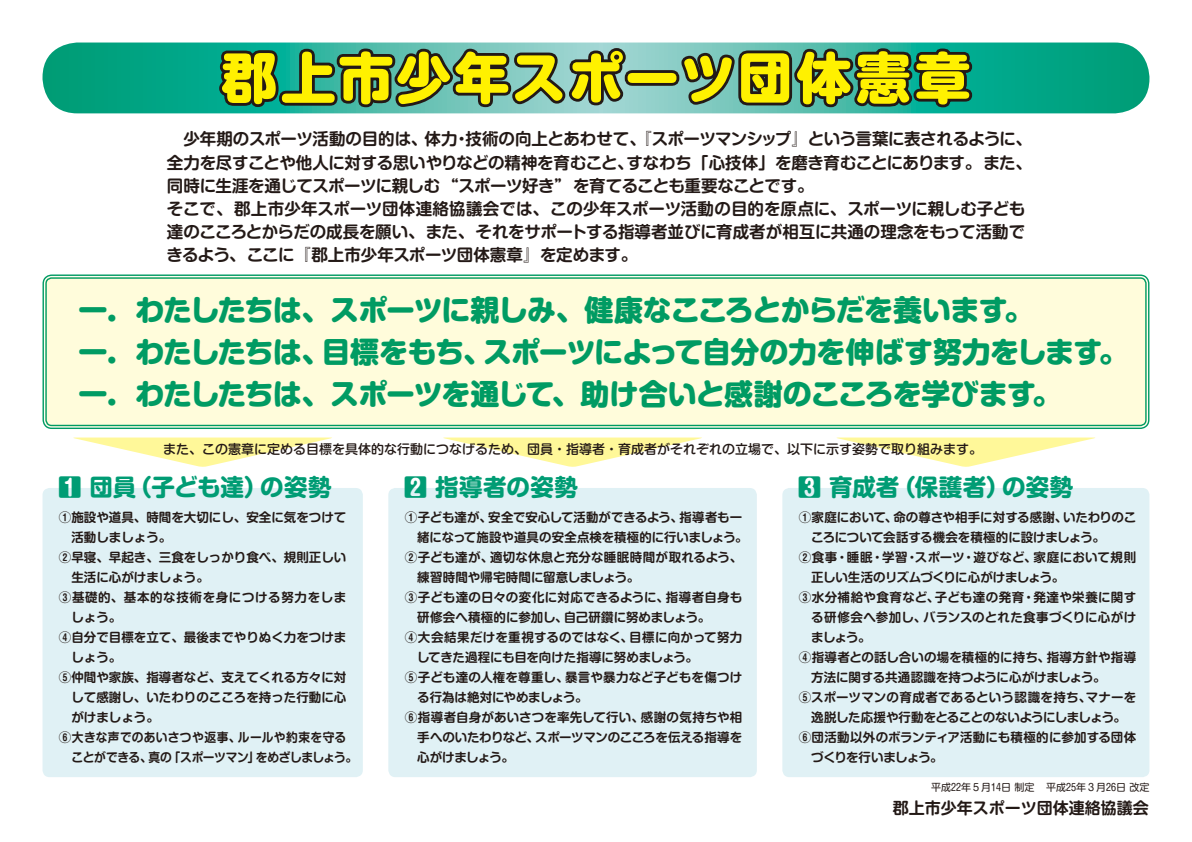
<style>
.page{position:relative;width:1192px;height:842px;background:#fff}
.page>*{position:absolute;margin:0;border:0;box-sizing:border-box;transform-origin:0 0}
.t1{font:800 55px "Shin M Go Pro";letter-spacing:.05em;color:#fff100}
.t2{font:800 29px/42px "Shin M Go Pro";letter-spacing:-.025em;color:#009b63}
.t3{font:700 23.5px "Shin M Go Pro";letter-spacing:.01em;color:#009c74}
.t4{font:700 16.5px/23px "Shin M Go Pro De";letter-spacing:-.02em;color:#231916}
.t5{font:700 16px "Shin M Go Pro De";color:#231916}
.t6{font:500 13px "Shin M Go Pro";color:#231916}
.t7{font:700 12.5px/20px "Shin M Go Pro De";color:#231916}
.t8{font:700 12.5px/20px "Shin M Go Pro De";letter-spacing:.025em;color:#231916}
.t9{font:700 12.5px/20px "Shin M Go Pro De";letter-spacing:-.025em;color:#231916}
.t10{font:700 12.5px "Shin M Go Pro De";letter-spacing:.03em;color:#231916}
.t11{font:700 12.5px "Shin M Go Pro De";letter-spacing:-.04em;color:#231916}
.t12{font:700 12.5px "Shin M Go Pro De";letter-spacing:.05em;color:#231916}
.t13{font:700 12.5px "Shin M Go Pro De";color:#231916;scale:.94 1}
.t14{font:700 12.5px "Shin M Go Pro De";letter-spacing:.02em;color:#231916}
.t15{font:700 12.5px "Shin M Go Pro De";letter-spacing:.035em;color:#231916}
.t16{font:700 12.5px "Shin M Go Pro De";letter-spacing:-.05em;color:#231916}
.t17{font:700 12.5px "Shin M Go Pro De";letter-spacing:.04em;color:#231916;scale:.94 1}
.t18{font:700 12.5px "Shin M Go Pro De";letter-spacing:-.035em;color:#231916;scale:.94 1}
.t19{font:10px "Shin M Go Pro";color:#231916}
</style>
<div class="page">
<div style="left:43px;top:488px;width:320px;height:289px;background:#e0f1f5;border-radius:7px"></div>
<div style="left:782px;top:488px;width:367px;height:289px;background:#e0f1f5;border-radius:7px"></div>
<div style="left:388px;top:488px;width:369px;height:289px;background:#e0f1f5;border-radius:7px"></div>
<svg style="left:43px;top:43px;width:1106px;height:70px;background:#09a686"></svg>
<div style="left:45px;top:277px;width:1102px;height:150px;background:#fffcdb;border-radius:7px"></div>
<div style="left:43px;top:274px;width:1106px;height:155px;border:1px solid #009b63;border-radius:9px"></div>
<div style="left:45px;top:277px;width:1102px;height:149px;border:1px solid #009b63;border-radius:6px"></div>
<svg style="left:73px;top:437px;width:259px;height:30px"></svg>
<svg style="left:836px;top:437px;width:259px;height:30px"></svg>
<svg style="left:443px;top:437px;width:259px;height:30px"></svg>
<svg style="left:214px;top:42px;width:761px;height:72px;background:#467a71"></svg>
<h1 class="t1" style="left:222px;top:33px;width:750px">郡上市少年スポーツ団体憲章</h1>
<h3 class="t4" style="left:466px;top:126px;width:568px">技術の向上とあわせて、『スポーツマンシップ』という言葉に表されるように、</h3>
<h3 class="t4" style="left:167px;top:126px;width:262px">　少年期のスポーツ活動の目的は、</h3>
<h3 class="t4" style="left:425px;top:126px;width:35px">体力</h3>
<h3 class="t4" style="left:453px;top:126px;width:18px">・</h3>
<p class="t4" style="left:167px;top:149px;width:860px">全力を尽すことや他人に対する思いやりなどの精神を育むこと、<br>同時に生涯を通じてスポーツに親しむ“スポーツ好き”を育てることも重要なことです。<br>そこで、郡上市少年スポーツ団体連絡協議会では、この少年スポーツ活動の目的を原点に、スポーツに親しむ子ども達のこころとからだの成長を願い、また、それをサポートする指導者並びに育成者が相互に共通の理念をもって活動できるよう、ここに『郡上市少年スポーツ団体憲章』を定めます。</p>
<h2 class="t2" style="left:483px;top:285px;width:646px;text-indent:-404px">一．わたしたちは、スポーツに親しみ、健康なこころとからだを養います。<br>スポーツによって自分の力を伸ばす努力をします。</h2>
<h3 class="t4" style="left:627px;top:149px;width:407px">すなわち「心技体」を磨き育むことにあります。また、</h3>
<h2 class="t2" style="left:321px;top:327px;width:172px">目標をもち、</h2>
<h2 class="t2" style="left:79px;top:327px;width:984px">一．わたしたちは、<br>一．わたしたちは、スポーツを通じて、助け合いと感謝のこころを学びます。</h2>
<p class="t6" style="left:163px;top:439px;width:821px">また、この憲章に定める目標を具体的な行動につなげるため、団員・指導者・育成者がそれぞれの立場で、以下に示す姿勢で取り組みます。</p>
<h3 class="t3" style="left:128px;top:468px;width:141px">（子ども達）</h3>
<h3 class="t3" style="left:58px;top:468px;width:80px">1 団員</h3>
<h3 class="t3" style="left:260px;top:468px;width:73px">の姿勢</h3>
<h3 class="t3" style="left:404px;top:468px;width:175px">2 指導者の姿勢</h3>
<h3 class="t3" style="left:798px;top:468px;width:103px">3 育成者</h3>
<h3 class="t3" style="left:892px;top:468px;width:119px">（保護者）</h3>
<h3 class="t3" style="left:1002px;top:468px;width:73px">の姿勢</h3>
<p class="t7" style="left:59px;top:506px;width:289px">①施設や道具、時間を大切にし、安全に気をつけて</p>
<p class="t7" style="left:71px;top:526px;width:101px">活動しましょう。</p>
<p class="t7" style="left:59px;top:546px;width:289px">②早寝、早起き、三食をしっかり食べ、規則正しい</p>
<p class="t7" style="left:71px;top:566px;width:139px">生活に心がけましょう。</p>
<p class="t12" style="left:59px;top:587px;width:289px">③基礎的、基本的な技術を身につける努力をしま</p>
<p class="t7" style="left:71px;top:606px;width:51px">しょう。</p>
<p class="t7" style="left:59px;top:626px;width:289px">④自分で目標を立て、最後までやりぬく力をつけま</p>
<p class="t7" style="left:71px;top:646px;width:51px">しょう。</p>
<p class="t7" style="left:59px;top:666px;width:289px">⑤仲間や家族、指導者など、支えてくれる方々に対</p>
<p class="t7" style="left:71px;top:686px;width:276px">して感謝し、いたわりのこころを持った行動に心</p>
<p class="t7" style="left:71px;top:706px;width:89px">がけましょう。</p>
<p class="t17" style="left:238px;top:727px;width:117px">ルールや約束を守る</p>
<p class="t10" style="left:59px;top:727px;width:183px">⑥大きな声でのあいさつや返事、</p>
<p class="t13" style="left:71px;top:747px;width:87px">ことができる、</p>
<p class="t18" style="left:256px;top:747px;width:109px">をめざしましょう。</p>
<p class="t13" style="left:169px;top:747px;width:98px">「スポーツマン」</p>
<p class="t13" style="left:148px;top:747px;width:27px">真の</p>
<p class="t7" style="left:405px;top:506px;width:89px">①子ども達が、</p>
<p class="t7" style="left:417px;top:526px;width:332px">緒になって施設や道具の安全点検を積極的に行いましょう。</p>
<p class="t7" style="left:490px;top:546px;width:254px">適切な休息と充分な睡眠時間が取れるよう、</p>
<p class="t7" style="left:488px;top:506px;width:196px">安全で安心して活動ができるよう、</p>
<p class="t7" style="left:680px;top:506px;width:64px">指導者も一</p>
<p class="t7" style="left:417px;top:546px;width:223px;text-indent:-12px">②子ども達が、<br>練習時間や帰宅時間に留意しましょう。</p>
<p class="t7" style="left:564px;top:586px;width:148px;text-indent:-159px">③子ども達の日々の変化に対応できるように、<br>自己研鑽に努めましょう。</p>
<p class="t7" style="left:666px;top:586px;width:78px">指導者自身も</p>
<p class="t7" style="left:417px;top:606px;width:152px">研修会へ積極的に参加し、</p>
<p class="t8" style="left:405px;top:626px;width:230px">④大会結果だけを重視するのではなく、</p>
<p class="t7" style="left:417px;top:646px;width:282px">してきた過程にも目を向けた指導に努めましょう。</p>
<p class="t7" style="left:565px;top:666px;width:179px">暴言や暴力など子どもを傷つけ</p>
<p class="t14" style="left:629px;top:627px;width:114px">目標に向かって努力</p>
<p class="t7" style="left:417px;top:666px;width:172px;text-indent:-12px">⑤子ども達の人権を尊重し、<br>る行為は絶対にやめましょう。</p>
<p class="t7" style="left:535px;top:706px;width:209px;text-indent:-130px">⑥指導者自身があいさつを率先して行い、<br>スポーツマンのこころを伝える指導を</p>
<p class="t14" style="left:641px;top:707px;width:103px">感謝の気持ちや相</p>
<p class="t9" style="left:417px;top:726px;width:123px">手へのいたわりなど、心がけましょう。</p>
<p class="t7" style="left:893px;top:506px;width:176px">命の尊さや相手に対する感謝、</p>
<p class="t7" style="left:799px;top:506px;width:100px">①家庭において、</p>
<p class="t7" style="left:811px;top:526px;width:295px">ころについて会話する機会を積極的に設けましょう。</p>
<p class="t15" style="left:1033px;top:547px;width:104px">家庭において規則</p>
<p class="t7" style="left:1063px;top:506px;width:74px">いたわりのこ</p>
<p class="t7" style="left:915px;top:546px;width:51px">スポーツ</p>
<p class="t7" style="left:963px;top:546px;width:75px">・遊びなど、</p>
<p class="t7" style="left:799px;top:546px;width:121px">②食事・睡眠・学習・</p>
<p class="t9" style="left:811px;top:566px;width:255px">正しい生活のリズムづくりに心がけましょう。</p>
<p class="t15" style="left:1022px;top:587px;width:115px">・発達や栄養に関す</p>
<p class="t8" style="left:923px;top:586px;width:215px;text-indent:-124px">③水分補給や食育など、<br>バランスのとれた食事づくりに心がけ</p>
<p class="t10" style="left:935px;top:587px;width:91px">子ども達の発育</p>
<p class="t7" style="left:811px;top:606px;width:117px">る研修会へ参加し、ましょう。</p>
<p class="t7" style="left:799px;top:646px;width:253px">④指導者との話し合いの場を積極的に持ち、</p>
<p class="t7" style="left:811px;top:666px;width:296px">方法に関する共通認識を持つように心がけましょう。</p>
<p class="t7" style="left:1086px;top:686px;width:52px">マナーを</p>
<p class="t10" style="left:1047px;top:647px;width:91px">指導方針や指導</p>
<p class="t8" style="left:799px;top:686px;width:294px">⑤スポーツマンの育成者であるという認識を持ち、</p>
<p class="t11" style="left:811px;top:707px;width:316px">逸脱した応援や行動をとることのないようにしましょう。</p>
<p class="t7" style="left:799px;top:726px;width:339px">⑥団活動以外のボランティア活動にも積極的に参加する団体</p>
<p class="t16" style="left:811px;top:747px;width:133px">づくりを行いましょう。</p>
<p class="t5" style="left:893px;top:794px;width:257px">郡上市少年スポーツ団体連絡協議会</p>
<p class="t19" style="left:931px;top:779px;width:105px">平成２２年５月１４日制定</p>
<p class="t19" style="left:1046px;top:779px;width:105px">平成２５年３月２６日改定</p>
</div>
